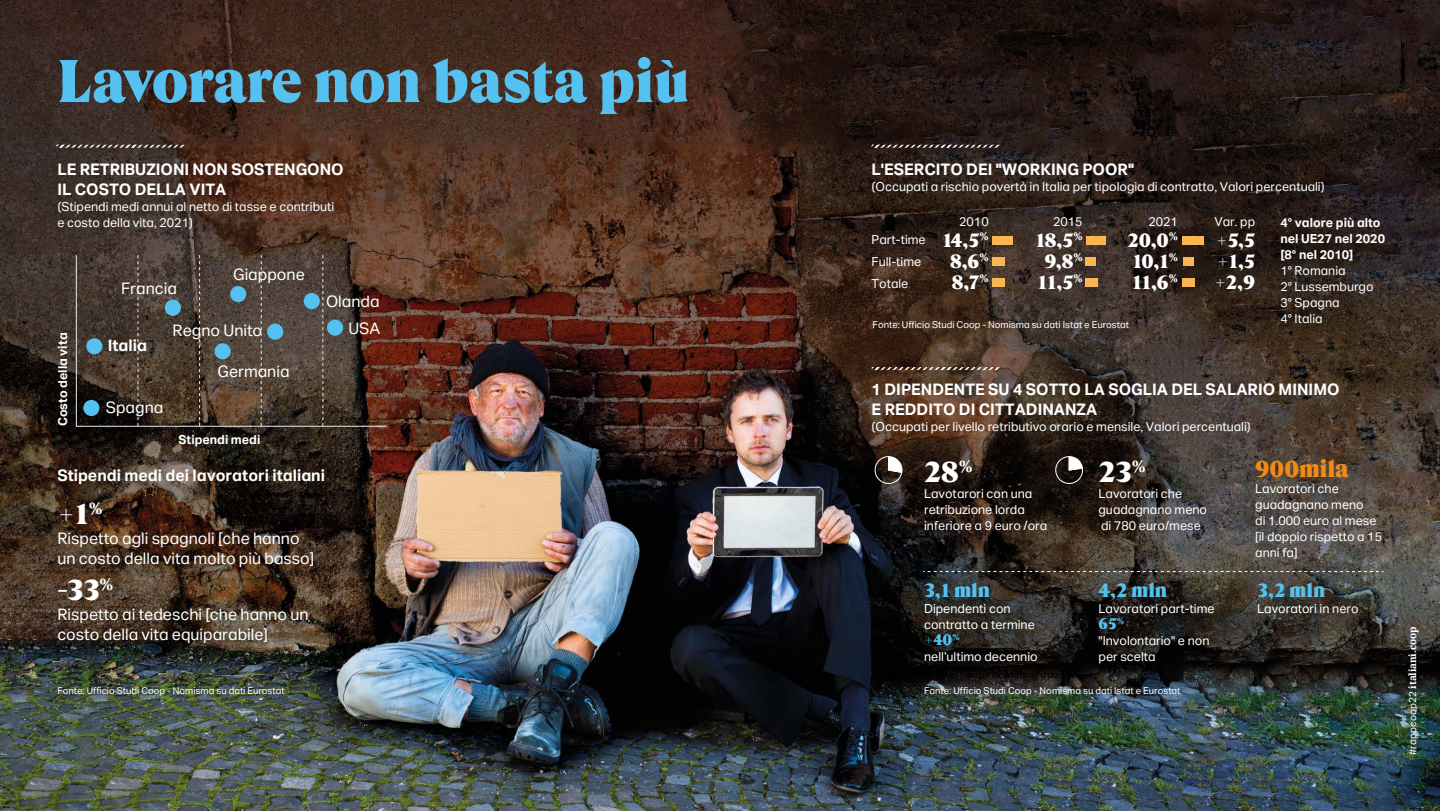
<style>
.page{position:relative;width:1440px;height:811px;background:#fff}
.page>*{position:absolute;margin:0;border:0;box-sizing:border-box;transform-origin:0 0}
.t1{font:60px "GT Super WT Betav 5 Super";letter-spacing:-.01em;color:#55c1f0}
.t2{font:30px "GT Super WT Betav 5 Super";color:#fff}
.t3{font:24px "GT Super WT Betav 5 Super";color:#f28a14}
.t4{font:20px/21px "GT Super WT Betav 5 Super";letter-spacing:-.015em;color:#fff;text-align:justify}
.t5{font:20px "GT Super WT Betav 5 Super";color:#55c1f0}
.t6{font:700 16px/20px "Actief Grotesque";color:#fff}
.t7{font:16px/20px "Actief Grotesque";color:#fff}
.t8{font:16px "GT Super WT Betav 5 Super";color:#55c1f0}
.t9{font:12.5px/16px "Actief Grotesque";color:#fff}
.t10{font:700 12.5px/16px "Actief Grotesque";color:#fff}
.t11{font:700 10px "Droid Serif";letter-spacing:-.02em;color:#fff}
.t12{font:9.5px "Actief Grotesque";color:#fff}
.s1{font-family:"Actief Grotesque";font-weight:400}
</style>
<div class="page">
<img style="left:0;top:0;width:1440px;height:811px">
<svg style="left:75px;top:254px;width:313px;height:173px;background:#4c3c32"></svg>
<svg style="left:137px;top:255px;width:1px;height:171px"></svg>
<svg style="left:199px;top:255px;width:1px;height:171px"></svg>
<svg style="left:261px;top:255px;width:1px;height:171px"></svg>
<svg style="left:322px;top:255px;width:1px;height:171px"></svg>
<div style="left:83px;top:400px;width:16px;height:16px;background:#55c1f0;border-radius:50%"></div>
<div style="left:86px;top:338px;width:16px;height:16px;background:#55c1f0;border-radius:50%"></div>
<div style="left:165px;top:300px;width:16px;height:16px;background:#55c1f0;border-radius:50%"></div>
<div style="left:215px;top:343px;width:16px;height:16px;background:#55c1f0;border-radius:50%"></div>
<div style="left:230px;top:286px;width:16px;height:16px;background:#55c1f0;border-radius:50%"></div>
<div style="left:267px;top:323px;width:16px;height:17px;background:#55c1f0;border-radius:50%"></div>
<div style="left:304px;top:293px;width:16px;height:16px;background:#55c1f0;border-radius:50%"></div>
<div style="left:327px;top:319px;width:16px;height:17px;background:#55c1f0;border-radius:50%"></div>
<div style="left:992px;top:278px;width:12px;height:9px;background:#fab650"></div>
<div style="left:992px;top:257px;width:12px;height:9px;background:#fab650"></div>
<div style="left:992px;top:236px;width:21px;height:9px;background:#fab650"></div>
<div style="left:1086px;top:278px;width:12px;height:9px;background:#fab650"></div>
<div style="left:1086px;top:257px;width:10px;height:9px;background:#fab650"></div>
<div style="left:1086px;top:236px;width:20px;height:9px;background:#fab650"></div>
<div style="left:1183px;top:278px;width:12px;height:9px;background:#fab650"></div>
<div style="left:1183px;top:257px;width:10px;height:9px;background:#fab650"></div>
<div style="left:1183px;top:236px;width:21px;height:9px;background:#fab650"></div>
<svg style="left:874px;top:455px;width:29px;height:29px"></svg>
<svg style="left:1054px;top:455px;width:30px;height:30px"></svg>
<hr style="left:57px;top:145px;width:128px;height:3px;background:#bfbfbf">
<hr style="left:872px;top:145px;width:128px;height:3px;background:#bfbfbf">
<hr style="left:872px;top:367px;width:128px;height:3px;background:#bfbfbf">
<svg style="left:923px;top:571px;width:460px;height:1px"></svg>
<h1 class="t1" style="left:57px;top:44px;width:633px">Lavorare non basta più</h1>
<p class="t6" style="left:57px;top:159px;width:288px">LE RETRIBUZIONI NON SOSTENGONO<br>IL COSTO DELLA VITA</p>
<p class="t9" style="left:57px;top:198px;width:278px">(Stipendi medi annui al netto di tasse e contributi e costo della vita, 2021)</p>
<p class="t10" style="left:55px;top:426px;width:95px;rotate:-90deg">Costo della vita</p>
<p class="t7" style="left:233px;top:264px;width:73px">Giappone</p>
<p class="t7" style="left:121px;top:278px;width:57px">Francia</p>
<p class="t7" style="left:173px;top:320px;width:91px">Regno Unito</p>
<p class="t6" style="left:108px;top:336px;width:41px">Italia</p>
<p class="t7" style="left:106px;top:397px;width:59px">Spagna</p>
<p class="t7" style="left:218px;top:362px;width:73px">Germania</p>
<p class="t10" style="left:179px;top:432px;width:83px">Stipendi medi</p>
<p class="t7" style="left:326px;top:288px;width:56px;line-height:26.9px;text-align:right">Olanda<br>USA</p>
<p class="t6" style="left:57px;top:465px;width:269px">Stipendi medi dei lavoratori italiani</p>
<h2 class="t2" style="left:57px;top:495px;width:47px">+1<sup>%</sup></h2>
<p class="t7" style="left:57px;top:528px;width:259px">Rispetto agli spagnoli [che hanno un costo della vita molto più basso]</p>
<h2 class="t2" style="left:57px;top:571px;width:58px">-33<sup>%</sup></h2>
<p class="t7" style="left:57px;top:604px;width:253px">Rispetto ai tedeschi [che hanno un costo della vita equiparabile]</p>
<p class="t12" style="left:57px;top:685px;width:229px">Fonte: Ufficio Studi Coop - Nomisma su dati Eurostat</p>
<p class="t6" style="left:872px;top:159px;width:264px">L'ESERCITO DEI "WORKING POOR"</p>
<p class="t9" style="left:872px;top:178px;width:455px">(Occupati a rischio povertà in Italia per tipologia di contratto, Valori percentuali)</p>
<p class="t9" style="left:872px;top:229px;width:56px;line-height:22px">Part-time<br>Full-time<br>Totale</p>
<p class="t9" style="left:959px;top:214px;width:31px">2010</p>
<h3 class="t4" style="left:943px;top:229px;width:48px;text-align:center">14,5<sup>%<br></sup>8,6<sup>%<br></sup>8,7<sup>%</sup></h3>
<p class="t9" style="left:1053px;top:214px;width:31px">2015</p>
<h3 class="t4" style="left:1036px;top:229px;width:48px;text-align:center">18,5<sup>%<br></sup>9,8<sup>%<br></sup>11,5<sup>%</sup></h3>
<p class="t9" style="left:1148px;top:214px;width:31px">2021</p>
<h3 class="t4" style="left:1128px;top:229px;width:52px">20,0<sup>% </sup>10,1<sup>% </sup>11,6<sup>%</sup></h3>
<p class="t12" style="left:873px;top:318px;width:258px">Fonte: Ufficio Studi Coop - Nomisma su dati Istat e Eurostat</p>
<p class="t9" style="left:1215px;top:214px;width:42px">Var. pp</p>
<h3 class="t4" style="left:1214px;top:229px;width:42px">+5,5 +1,5 +2,9</h3>
<p class="t10" style="left:1280px;top:214px;width:106px">4° valore più alto nel UE27 nel 2020 [8° nel 2010]</p>
<p class="t9" style="left:1280px;top:262px;width:95px">1° Romania<br>2° Lussemburgo<br>3° Spagna<br>4° Italia</p>
<p class="t6" style="left:872px;top:379px;width:469px">1 DIPENDENTE SU 4 SOTTO LA SOGLIA DEL SALARIO MINIMO<br>E REDDITO DI CITTADINANZA</p>
<p class="t9" style="left:872px;top:418px;width:381px">(Occupati per livello retributivo orario e mensile, Valori percentuali)</p>
<h2 class="t2" style="left:924px;top:452px;width:50px">28<sup>%</sup></h2>
<p class="t9" style="left:924px;top:485px;width:125px">Lavotarori con una retribuzione lorda inferiore a 9 euro /ora</p>
<h3 class="t5" style="left:924px;top:578px;width:67px">3,1 mln</h3>
<p class="t9" style="left:924px;top:601px;width:112px">Dipendenti con contratto a termine</p>
<p class="t8" style="left:924px;top:629px;width:37px">+40<sup>%</sup></p>
<p class="t9" style="left:924px;top:649px;width:115px">nell’ultimo decennio</p>
<h2 class="t2" style="left:1099px;top:452px;width:49px">23<sup>%</sup></h2>
<p class="t9" style="left:1099px;top:485px;width:110px">Lavoratori che guadagnano meno di 780 euro/mese</p>
<h3 class="t5" style="left:1099px;top:578px;width:70px">4,2 mln</h3>
<p class="t9" style="left:1099px;top:601px;width:118px">Lavoratori part-time</p>
<p class="t8" style="left:1099px;top:613px;width:27px">65<sup>%</sup></p>
<p class="t9" style="left:1099px;top:633px;width:112px">"Involontario" e non per scelta</p>
<p class="t12" style="left:924px;top:685px;width:258px">Fonte: Ufficio Studi Coop - Nomisma su dati Istat e Eurostat</p>
<h3 class="t3" style="left:1255px;top:453px;width:95px">900mila</h3>
<p class="t9" style="left:1255px;top:480px;width:128px">Lavoratori che guadagnano meno<br>di 1.000 euro al mese [il doppio rispetto a 15 anni fa]</p>
<h3 class="t5" style="left:1257px;top:578px;width:69px">3,2 mln</h3>
<p class="t9" style="left:1257px;top:601px;width:103px">Lavoratori in nero</p>
<p class="t11" style="left:1407px;top:755px;width:129px;rotate:-90deg"><span class="s1">#rappcoop22</span> italiani.coop</p>
</div>
